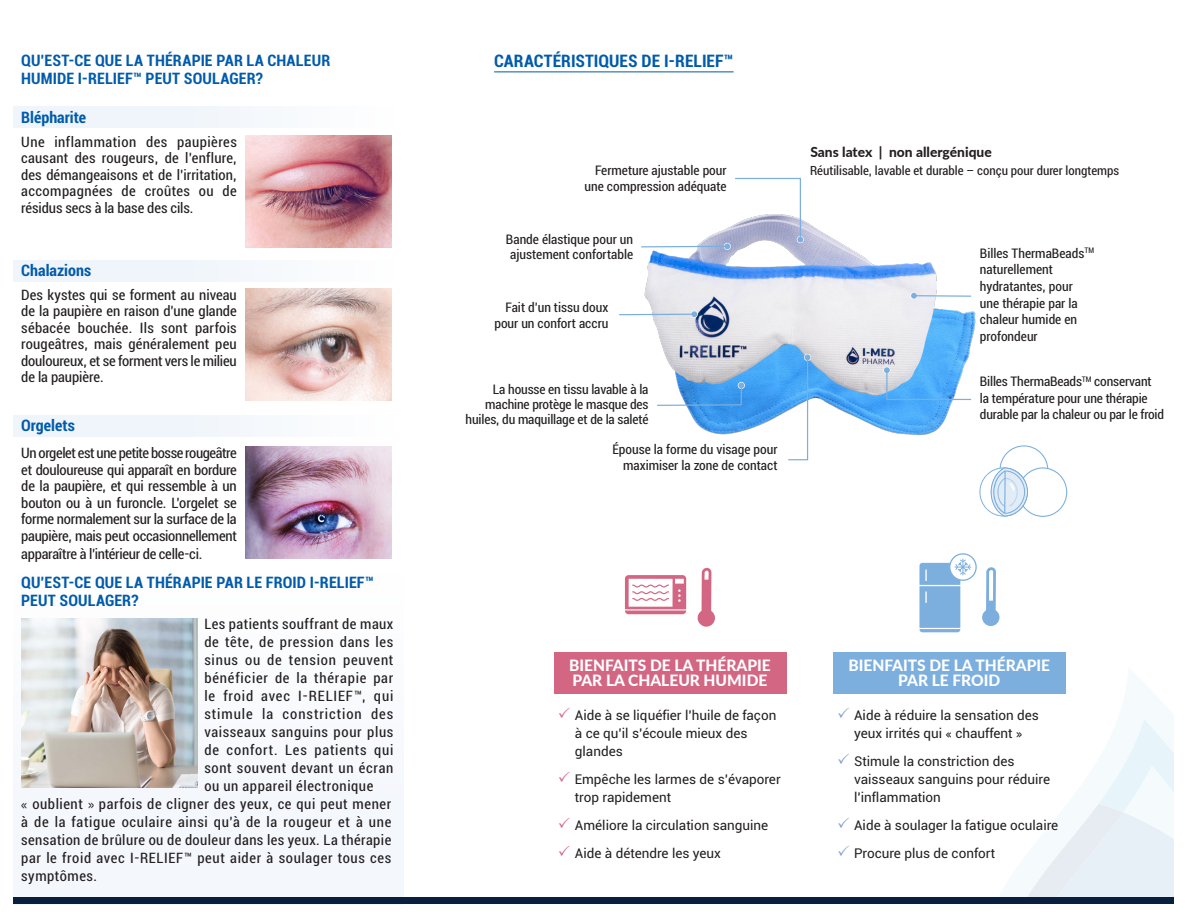
<style>
.page{position:relative;width:1188px;height:918px;background:#fff}
.page>*{position:absolute;margin:0;border:0;box-sizing:border-box;transform-origin:0 0}
.Bullets_Causes{font:700 condensed 18px "Roboto";color:#015bab}
.Bullets_Causes-2{font:700 condensed 16.5px/18px "Roboto";letter-spacing:.005em;color:#015bab}
.Body{font:700 condensed 16.5px "Roboto";color:#015bab}
.t1{font:800 15.6px/15.5px "Lato";color:#fff}
.t2{font:condensed 15px/16.5px "Roboto";color:#231f20;text-align:justify}
.t3{font:condensed 15px "Roboto";letter-spacing:-.02em;color:#231f20}
.t4{font:condensed 13.8px/16.5px "Roboto";color:#231f20}
.t5{font:800 13.8px "Lato";color:#231f20}
.t6{font:13.5px/18px "Roboto";color:#231f20}
.t7{font:condensed 13.2px "Roboto";color:#231f20}
.s1{color:#d36683}
.s2{color:#81a1d3}
</style>
<div class="page">
<div style="left:14px;top:574px;width:390px;height:330px;background:#f4f7fc"></div>
<svg style="left:13px;top:821px;width:391px;height:84px"></svg>
<div style="left:14px;top:897px;width:1160px;height:7px;background:#08203d"></div>
<div style="left:14px;top:415px;width:381px;height:21px;background:#f1f6fb"></div>
<div style="left:14px;top:260px;width:381px;height:22px;background:#f1f6fb"></div>
<div style="left:14px;top:107px;width:381px;height:21px;background:#f1f6fb"></div>
<svg style="left:1027px;top:719px;width:147px;height:178px"></svg>
<hr style="left:494px;top:71px;width:240px;height:1px;background:#015bab">
<img style="left:21px;top:618px;width:177px;height:170px">
<img style="left:245px;top:447px;width:146px;height:112px">
<img style="left:245px;top:288px;width:146px;height:113px">
<img style="left:245px;top:135px;width:146px;height:112px">
<svg style="left:979px;top:445px;width:88px;height:72px"></svg>
<svg style="left:698px;top:568px;width:17px;height:59px"></svg>
<svg style="left:625px;top:575px;width:61px;height:39px"></svg>
<div style="left:554px;top:652px;width:233px;height:42px;background:#d36683"></div>
<div style="left:833px;top:652px;width:233px;height:42px;background:#7cafde"></div>
<svg style="left:982px;top:567px;width:18px;height:59px"></svg>
<svg style="left:950px;top:554px;width:26px;height:26px"></svg>
<div style="left:949px;top:553px;width:28px;height:28px;border:1px solid #7cafde;border-radius:50%"></div>
<svg style="left:919px;top:559px;width:52px;height:73px"></svg>
<img style="left:645px;top:220px;width:331px;height:215px">
<div style="left:797px;top:236px;width:7px;height:7px;background:#dce3f1;border-radius:50%"></div>
<div style="left:883px;top:367px;width:7px;height:7px;background:#f1f3f3;border-radius:50%"></div>
<div style="left:724px;top:243px;width:7px;height:7px;background:#d7e0ef;border-radius:50%"></div>
<div style="left:910px;top:292px;width:7px;height:7px;background:#f1f1f6;border-radius:50%"></div>
<div style="left:738px;top:382px;width:7px;height:7px;background:#c5e1f7;border-radius:50%"></div>
<svg style="left:884px;top:367px;width:88px;height:34px;background:#81c0f3"></svg>
<svg style="left:787px;top:354px;width:24px;height:107px"></svg>
<svg style="left:641px;top:177px;width:162px;height:72px"></svg>
<svg style="left:619px;top:311px;width:78px;height:6px"></svg>
<svg style="left:911px;top:293px;width:61px;height:6px"></svg>
<svg style="left:656px;top:382px;width:88px;height:25px"></svg>
<p class="Bullets_Causes-2" style="left:21px;top:51px;width:311px">QU’EST-CE QUE LA THÉRAPIE PAR LA CHALEUR<br>HUMIDE I-RELIEF™ PEUT SOULAGER?</p>
<p class="Bullets_Causes" style="left:494px;top:49px;width:241px">CARACTÉRISTIQUES DE I-RELIEF™</p>
<p class="Body" style="left:21px;top:106px;width:67px">Blépharite</p>
<p class="t2" style="left:21px;top:133px;width:217px">Une inflammation des paupières causant des rougeurs, de l’enflure, des démangeaisons et de l’irritation, accompagnées de croûtes ou de résidus secs à la base des cils.</p>
<p class="Body" style="left:21px;top:259px;width:71px">Chalazions</p>
<p class="t2" style="left:21px;top:286px;width:217px">Des kystes qui se forment au niveau de la paupière en raison d’une glande sébacée bouchée. Ils sont parfois rougeâtres, mais généralement peu douloureux, et se forment vers le milieu de la paupière.</p>
<p class="Body" style="left:21px;top:414px;width:55px">Orgelets</p>
<p class="t2" style="left:21px;top:444px;width:217px">Un orgelet est une petite bosse rougeâtre et douloureuse qui apparaît en bordure de la paupière, et qui ressemble à un bouton ou à un furoncle. L’orgelet se forme normalement sur la surface de la paupière, mais peut occasionnellement</p>
<p class="t3" style="left:21px;top:544px;width:182px">apparaître à l’intérieur de celle-ci.</p>
<p class="Bullets_Causes-2" style="left:21px;top:573px;width:354px">QU’EST-CE QUE LA THÉRAPIE PAR LE FROID I-RELIEF™<br>PEUT SOULAGER?</p>
<p class="t2" style="left:204px;top:615px;width:191px;line-height:18px">Les patients souffrant de maux de tête, de pression dans les sinus ou de tension peuvent bénéficier de la thérapie par le froid avec I-RELIEF™, qui stimule la constriction des vaisseaux sanguins pour plus de confort. Les patients qui sont souvent devant un écran ou un appareil électronique</p>
<p class="t2" style="left:21px;top:795px;width:372px;line-height:18px">« oublient » parfois de cligner des yeux, ce qui peut mener à de la fatigue oculaire ainsi qu’à de la rougeur et à une sensation de brûlure ou de douleur dans les yeux. La thérapie par le froid avec I-RELIEF™ peut aider à soulager tous ces symptômes.</p>
<p class="t4" style="left:595px;top:161px;width:133px">Fermeture ajustable pour</p>
<p class="t4" style="left:585px;top:178px;width:144px">une compression adéquate</p>
<p class="t4" style="left:506px;top:231px;width:129px">Bande élastique pour un</p>
<p class="t4" style="left:510px;top:246px;width:125px">ajustement confortable</p>
<p class="t4" style="left:506px;top:298px;width:104px">Fait d’un tissu doux</p>
<p class="t4" style="left:494px;top:315px;width:116px">pour un confort accru</p>
<p class="t4" style="left:466px;top:381px;width:184px;line-height:15.1px;text-align:right">La housse en tissu lavable à la machine protège le masque des huiles, du maquillage et de la saleté</p>
<p class="t4" style="left:612px;top:440px;width:167px">Épouse la forme du visage pour</p>
<p class="t4" style="left:623px;top:457px;width:156px">maximiser la zone de contact</p>
<p class="t1" style="left:569px;top:657px;width:203px">BIENFAITS DE LA THÉRAPIE<br>PAR LA CHALEUR HUMIDE</p>
<p class="t6" style="left:575px;top:705px;width:203px;text-indent:-17px"><span class="s1">✓</span> Aide à se liquéfier l’huile de façon à ce qu’il s’écoule mieux des glandes</p>
<p class="t6" style="left:575px;top:769px;width:207px;text-indent:-17px"><span class="s1">✓</span> Empêche les larmes de s’évaporer trop rapidement</p>
<p class="t6" style="left:558px;top:816px;width:212px"><span class="s1">✓</span> Améliore la circulation sanguine</p>
<p class="t6" style="left:558px;top:844px;width:165px"><span class="s1">✓</span> Aide à détendre les yeux</p>
<p class="t5" style="left:810px;top:142px;width:183px">Sans latex | non allergénique</p>
<p class="t7" style="left:810px;top:162px;width:311px">Réutilisable, lavable et durable – conçu pour durer longtemps</p>
<p class="t4" style="left:980px;top:245px;width:116px">Billes ThermaBeads<sup>TM</sup></p>
<p class="t4" style="left:980px;top:261px;width:99px">naturellement hydratantes, pour une thérapie par la chaleur humide en profondeur</p>
<p class="t4" style="left:980px;top:373px;width:186px">Billes ThermaBeads<sup>TM</sup> conservant la température pour une thérapie durable par la chaleur ou par le froid</p>
<p class="t1" style="left:848px;top:657px;width:203px;text-align:center">BIENFAITS DE LA THÉRAPIE<br>PAR LE FROID</p>
<p class="t6" style="left:837px;top:705px;width:203px;text-align:center"><span class="s2">✓</span> Aide à réduire la sensation des yeux irrités qui « chauffent »</p>
<p class="t6" style="left:854px;top:751px;width:198px;text-indent:-17px"><span class="s2">✓</span> Stimule la constriction des vaisseaux sanguins pour réduire l’inflammation</p>
<p class="t6" style="left:837px;top:816px;width:223px"><span class="s2">✓</span> Aide à soulager la fatigue oculaire</p>
<p class="t6" style="left:837px;top:844px;width:160px"><span class="s2">✓</span> Procure plus de confort</p>
</div>
